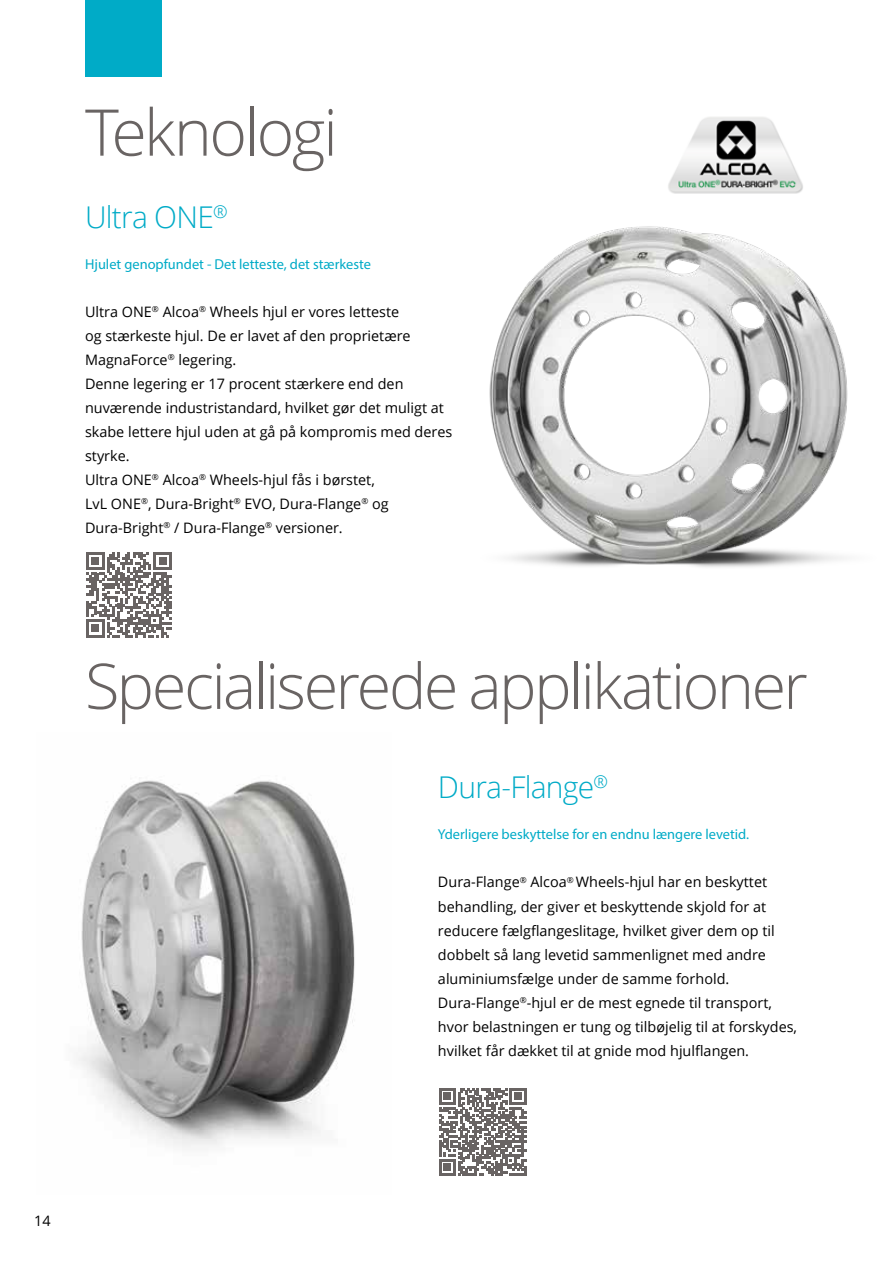
<style>
.page{position:relative;width:893px;height:1263px;background:#fff}
.page>*{position:absolute;margin:0;border:0;box-sizing:border-box;transform-origin:0 0}
.t1{font:300 64.5px "Open Sans";letter-spacing:-.04em;color:#696463}
.t2{font:300 63px "Open Sans";letter-spacing:-.04em;color:#696463}
.t3{font:300 30px "Open Sans";letter-spacing:-.025em;color:#00abc7}
.t4{font:14.4px/24px "Open Sans";color:#000}
.t5{font:14.4px "Myriad Pro";color:#00abc7}
</style>
<div class="page">
<img style="left:78px;top:780px;width:277px;height:368px">
<svg style="left:86px;top:552px;width:86px;height:85px"></svg>
<svg style="left:439px;top:1088px;width:87px;height:87px"></svg>
<img style="left:489px;top:226px;width:359px;height:341px">
<div style="left:85px;top:0;width:77px;height:77px;background:#00abc7"></div>
<img style="left:668px;top:117px;width:135px;height:77px">
<h1 class="t1" style="left:85px;top:88px;width:254px">Teknologi</h1>
<h3 class="t3" style="left:85px;top:197px;width:144px">Ultra ONE<sup>®</sup></h3>
<p class="t5" style="left:85px;top:255px;width:287px">Hjulet genopfundet - Det letteste, det stærkeste</p>
<p class="t4" style="left:85px;top:300px;width:369px">Ultra ONE<sup>®</sup> Alcoa<sup>®</sup> Wheels hjul er vores letteste<br>og stærkeste hjul. De er lavet af den proprietære MagnaForce<sup>®</sup> legering.<br>Denne legering er 17 procent stærkere end den nuværende industristandard, hvilket gør det muligt at skabe lettere hjul uden at gå på kompromis med deres styrke.<br>Ultra ONE<sup>®</sup> Alcoa<sup>®</sup> Wheels-hjul fås i børstet,<br>LvL ONE<sup>®</sup>, Dura-Bright<sup>®</sup> EVO, Dura-Flange<sup>®</sup> og Dura-Bright<sup>®</sup> / Dura-Flange<sup>®</sup> versioner.</p>
<h2 class="t2" style="left:85px;top:643px;width:724px">Specialiserede applikationer</h2>
<h3 class="t3" style="left:438px;top:767px;width:171px">Dura-Flange<sup>®</sup></h3>
<p class="t5" style="left:438px;top:826px;width:313px">Yderligere beskyttelse for en endnu længere levetid.</p>
<p class="t4" style="left:438px;top:870px;width:361px">Dura-Flange<sup>®</sup> Alcoa<sup>®</sup> Wheels-hjul har en beskyttet behandling, der giver et beskyttende skjold for at reducere fælgflangeslitage, hvilket giver dem op til dobbelt så lang levetid sammenlignet med andre aluminiumsfælge under de samme forhold.<br>Dura-Flange<sup>®</sup>-hjul er de mest egnede til transport, hvor belastningen er tung og tilbøjelig til at forskydes, hvilket får dækket til at gnide mod hjulflangen.</p>
<p class="t4" style="left:34px;top:1208px;width:18px">14</p>
</div>
